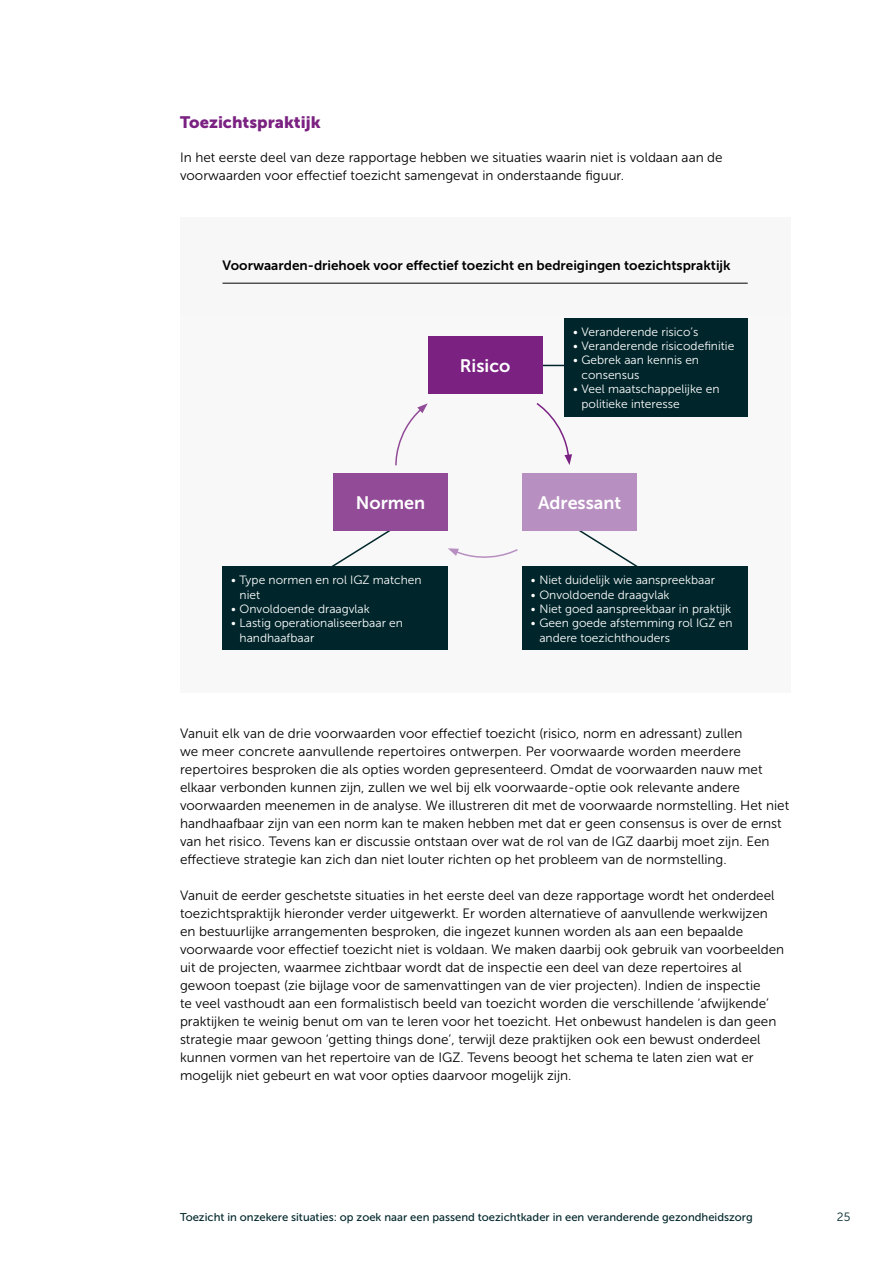
<style>
.page{position:relative;width:893px;height:1263px;background:#fff}
.page>*{position:absolute;margin:0;border:0;box-sizing:border-box;transform-origin:0 0}
.t1{font:18px "Museo Sans 700";color:#fff}
.t2{font:16.5px "Museo Sans 900";color:#7a2182}
.t3{font:13.5px/18px "Museo Sans 300";color:#000}
.t4{font:13.5px "Museo Sans 700";color:#000}
.t5{font:12px/14.4px "Museo Sans 300";color:#fff}
.t6{font:12px "Museo Sans 300";color:#00262b}
.t7{font:11.25px "Museo Sans 500";color:#00262b}
</style>
<div class="page">
<div style="left:180px;top:225px;width:610px;height:468px;background:#f8f8f8"></div>
<div style="left:180px;top:217px;width:610px;height:99px;background:#f7f7f7"></div>
<hr style="left:223px;top:283px;width:525px;height:1px;background:#000">
<div style="left:223px;top:567px;width:225px;height:83px;background:#00262b"></div>
<div style="left:522px;top:567px;width:226px;height:83px;background:#00262b"></div>
<svg style="left:395px;top:403px;width:33px;height:63px"></svg>
<svg style="left:536px;top:403px;width:36px;height:62px"></svg>
<svg style="left:448px;top:548px;width:70px;height:10px"></svg>
<svg style="left:573px;top:531px;width:72px;height:36px"></svg>
<svg style="left:324px;top:531px;width:72px;height:36px"></svg>
<div style="left:522px;top:473px;width:115px;height:58px;background:#b78fc1"></div>
<div style="left:333px;top:473px;width:115px;height:58px;background:#914b97"></div>
<hr style="left:539px;top:365px;width:44px;height:1px;background:#00262b">
<div style="left:564px;top:318px;width:184px;height:98px;background:#00262b"></div>
<div style="left:428px;top:336px;width:114px;height:58px;background:#7a2182"></div>
<p class="t2" style="left:180px;top:112px;width:142px">Toezichtspraktijk</p>
<p class="t3" style="left:180px;top:148px;width:544px">In het eerste deel van deze rapportage hebben we situaties waarin niet is voldaan aan de voorwaarden voor effectief toezicht samengevat in onderstaande figuur.</p>
<p class="t4" style="left:223px;top:258px;width:510px">Voorwaarden-driehoek voor effectief toezicht en bedreigingen toezichtspraktijk</p>
<h1 class="t1" style="left:460px;top:356px;width:52px">Risico</h1>
<p class="t5" style="left:573px;top:324px;width:127px">• Veranderende risico’s</p>
<p class="t5" style="left:573px;top:339px;width:163px">• Veranderende risicodefinitie</p>
<p class="t5" style="left:581px;top:353px;width:119px;text-indent:-9px">• Gebrek aan kennis en consensus</p>
<p class="t5" style="left:581px;top:382px;width:140px;text-indent:-9px">• Veel maatschappelijke en politieke interesse</p>
<h1 class="t1" style="left:356px;top:493px;width:71px">Normen</h1>
<h1 class="t1" style="left:538px;top:493px;width:85px">Adressant</h1>
<p class="t5" style="left:240px;top:573px;width:184px;text-indent:-9px">• Type normen en rol IGZ matchen niet</p>
<p class="t5" style="left:231px;top:602px;width:140px">• Onvoldoende draagvlak</p>
<p class="t5" style="left:240px;top:616px;width:165px;text-indent:-9px">• Lastig operationaliseerbaar en handhaafbaar</p>
<p class="t5" style="left:531px;top:573px;width:186px">• Niet duidelijk wie aanspreekbaar</p>
<p class="t5" style="left:531px;top:587px;width:140px">• Onvoldoende draagvlak</p>
<p class="t5" style="left:531px;top:602px;width:202px">• Niet goed aanspreekbaar in praktijk</p>
<p class="t5" style="left:539px;top:616px;width:195px;text-indent:-9px">• Geen goede afstemming rol IGZ en andere toezichthouders</p>
<p class="t3" style="left:180px;top:724px;width:611px">Vanuit elk van de drie voorwaarden voor effectief toezicht (risico, norm en adressant) zullen<br>we meer concrete aanvullende repertoires ontwerpen. Per voorwaarde worden meerdere repertoires besproken die als opties worden gepresenteerd. Omdat de voorwaarden nauw met elkaar verbonden kunnen zijn, zullen we wel bij elk voorwaarde-optie ook relevante andere voorwaarden meenemen in de analyse. We illustreren dit met de voorwaarde normstelling. Het niet handhaafbaar zijn van een norm kan te maken hebben met dat er geen consensus is over de ernst van het risico. Tevens kan er discussie ontstaan over wat de rol van de IGZ daarbij moet zijn. Een effectieve strategie kan zich dan niet louter richten op het probleem van de normstelling.</p>
<p class="t3" style="left:180px;top:886px;width:606px">Vanuit de eerder geschetste situaties in het eerste deel van deze rapportage wordt het onderdeel toezichtspraktijk hieronder verder uitgewerkt. Er worden alternatieve of aanvullende werkwijzen en bestuurlijke arrangementen besproken, die ingezet kunnen worden als aan een bepaalde voorwaarde voor effectief toezicht niet is voldaan. We maken daarbij ook gebruik van voorbeelden uit de projecten, waarmee zichtbaar wordt dat de inspectie een deel van deze repertoires al gewoon toepast (zie bijlage voor de samenvattingen van de vier projecten). Indien de inspectie<br>te veel vasthoudt aan een formalistisch beeld van toezicht worden die verschillende ‘afwijkende’ praktijken te weinig benut om van te leren voor het toezicht. Het onbewust handelen is dan geen strategie maar gewoon ‘getting things done’, terwijl deze praktijken ook een bewust onderdeel kunnen vormen van het repertoire van de IGZ. Tevens beoogt het schema te laten zien wat er mogelijk niet gebeurt en wat voor opties daarvoor mogelijk zijn.</p>
<p class="t7" style="left:180px;top:1211px;width:574px">Toezicht in onzekere situaties: op zoek naar een passend toezichtkader in een veranderende gezondheidszorg</p>
<p class="t6" style="left:837px;top:1210px;width:15px">25</p>
</div>
